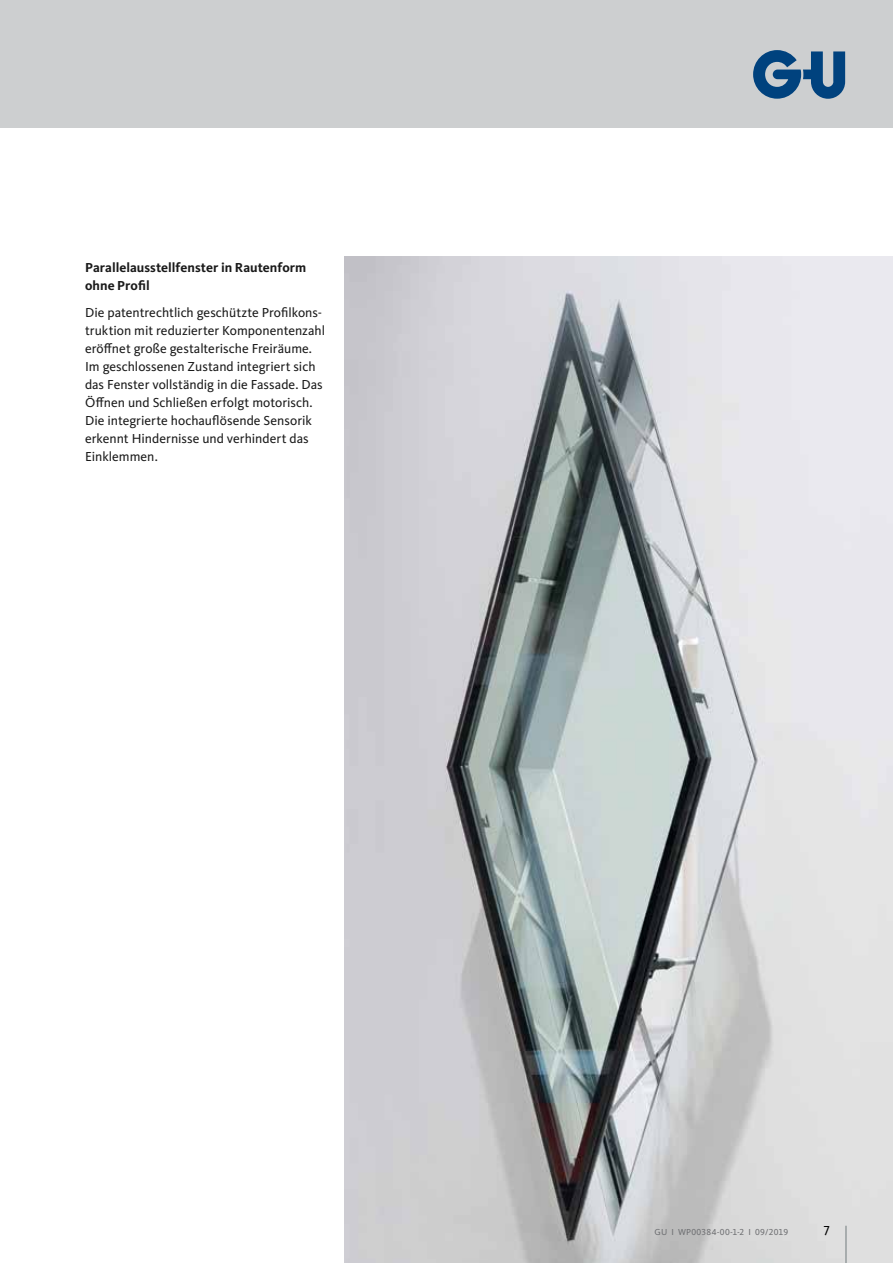
<style>
.page{position:relative;width:893px;height:1263px;background:#fff}
.page>*{position:absolute;margin:0;border:0;box-sizing:border-box;transform-origin:0 0}
.t1{font:13.5px/18px "Kievit Pro";color:#000}
.t2{font:700 13.5px/18px "Kievit Pro";color:#000}
.t3{font:9px "Kievit Pro";color:#6d6e71}
</style>
<div class="page">
<div style="left:0;top:0;width:893px;height:128px;background:#cdcfd0"></div>
<svg style="left:753px;top:50px;width:92px;height:49px"></svg>
<img style="left:344px;top:257px;width:549px;height:1006px">
<hr style="left:846px;top:1226px;width:1px;height:37px;background:#727c7d">
<p class="t2" style="left:85px;top:258px;width:223px">Parallelausstellfenster in Rautenform ohne Profil</p>
<p class="t1" style="left:85px;top:303px;width:242px">Die patentrechtlich geschützte Profilkons&shy;truktion mit reduzierter Komponentenzahl eröffnet große gestalterische Freiräume.<br>Im geschlossenen Zustand integriert sich das Fenster vollständig in die Fassade. Das Öffnen und Schließen erfolgt motorisch.<br>Die integrierte hochauflösende Sensorik erkennt Hindernisse und verhindert das Einklemmen.</p>
<p class="t3" style="left:654px;top:1226px;width:135px">GU І WP00384-00-1-2 І 09/2019</p>
<p class="t1" style="left:824px;top:1221px;width:8px">7</p>
</div>
